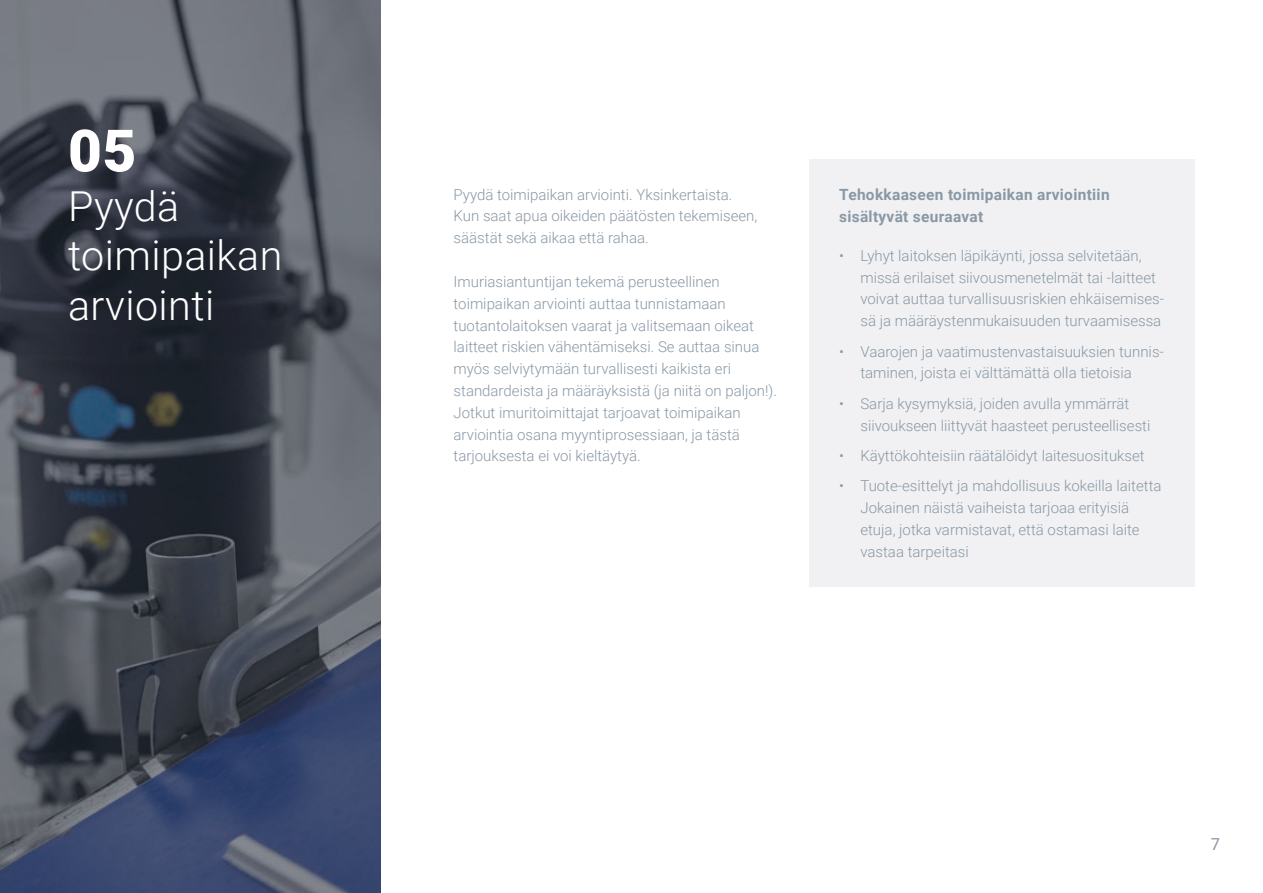
<style>
.page{position:relative;width:1263px;height:893px;background:#fff}
.page>*{position:absolute;margin:0;border:0;box-sizing:border-box;transform-origin:0 0}
.t1{font:900 58.5px "Roboto";color:#fff}
.t2{font:300 41.25px/49.5px "Roboto";letter-spacing:.01em;color:#fff}
.t3{font:16.5px "Roboto";color:#8998a5}
.t4{font:700 15.45px/21.9px "Roboto";letter-spacing:.02em;color:#8998a5}
.t5{font:300 15px/21.8px "Roboto";color:#8998a5}
</style>
<div class="page">
<svg style="left:0;top:0;width:381px;height:893px;background:#474d5b"></svg>
<div style="left:809px;top:159px;width:386px;height:427px;background:#f1f1f3"></div>
<h1 class="t1" style="left:68px;top:110px;width:70px">05</h1>
<h2 class="t2" style="left:68px;top:180px;width:216px">Pyydä toimipaikan arviointi</h2>
<p class="t4" style="left:839px;top:183px;width:272px">Tehokkaaseen toimipaikan arviointiin sisältyvät seuraavat</p>
<p class="t5" style="left:454px;top:183px;width:305px">Pyydä toimipaikan arviointi. Yksinkertaista.<br>Kun saat apua oikeiden päätösten tekemiseen, säästät sekä aikaa että rahaa.</p>
<p class="t5" style="left:454px;top:270px;width:325px">Imuriasiantuntijan tekemä perusteellinen toimipaikan arviointi auttaa tunnistamaan tuotantolaitoksen vaarat ja valitsemaan oikeat laitteet riskien vähentämiseksi. Se auttaa sinua myös selviytymään turvallisesti kaikista eri standardeista ja määräyksistä (ja niitä on paljon!).<br>Jotkut imuritoimittajat tarjoavat toimipaikan arviointia osana myyntiprosessiaan, ja tästä tarjouksesta ei voi kieltäytyä.</p>
<p class="t5" style="left:860px;top:244px;width:305px;text-indent:-21px">• Lyhyt laitoksen läpikäynti, jossa selvitetään, missä erilaiset siivousmenetelmät tai -laitteet voivat auttaa turvallisuusriskien ehkäisemises&shy;sä ja määräystenmukaisuuden turvaamisessa</p>
<p class="t5" style="left:860px;top:340px;width:305px;text-indent:-21px">• Vaarojen ja vaatimustenvastaisuuksien tunnis&shy;taminen, joista ei välttämättä olla tietoisia</p>
<p class="t5" style="left:860px;top:392px;width:291px;text-indent:-21px">• Sarja kysymyksiä, joiden avulla ymmärrät siivoukseen liittyvät haasteet perusteellisesti</p>
<p class="t5" style="left:839px;top:444px;width:307px">• Käyttökohteisiin räätälöidyt laitesuositukset</p>
<p class="t5" style="left:860px;top:474px;width:303px;text-indent:-21px">• Tuote-esittelyt ja mahdollisuus kokeilla laitetta Jokainen näistä vaiheista tarjoaa erityisiä etuja, jotka varmistavat, että ostamasi laite vastaa tarpeitasi</p>
<p class="t3" style="left:1211px;top:833px;width:11px">7</p>
</div>
